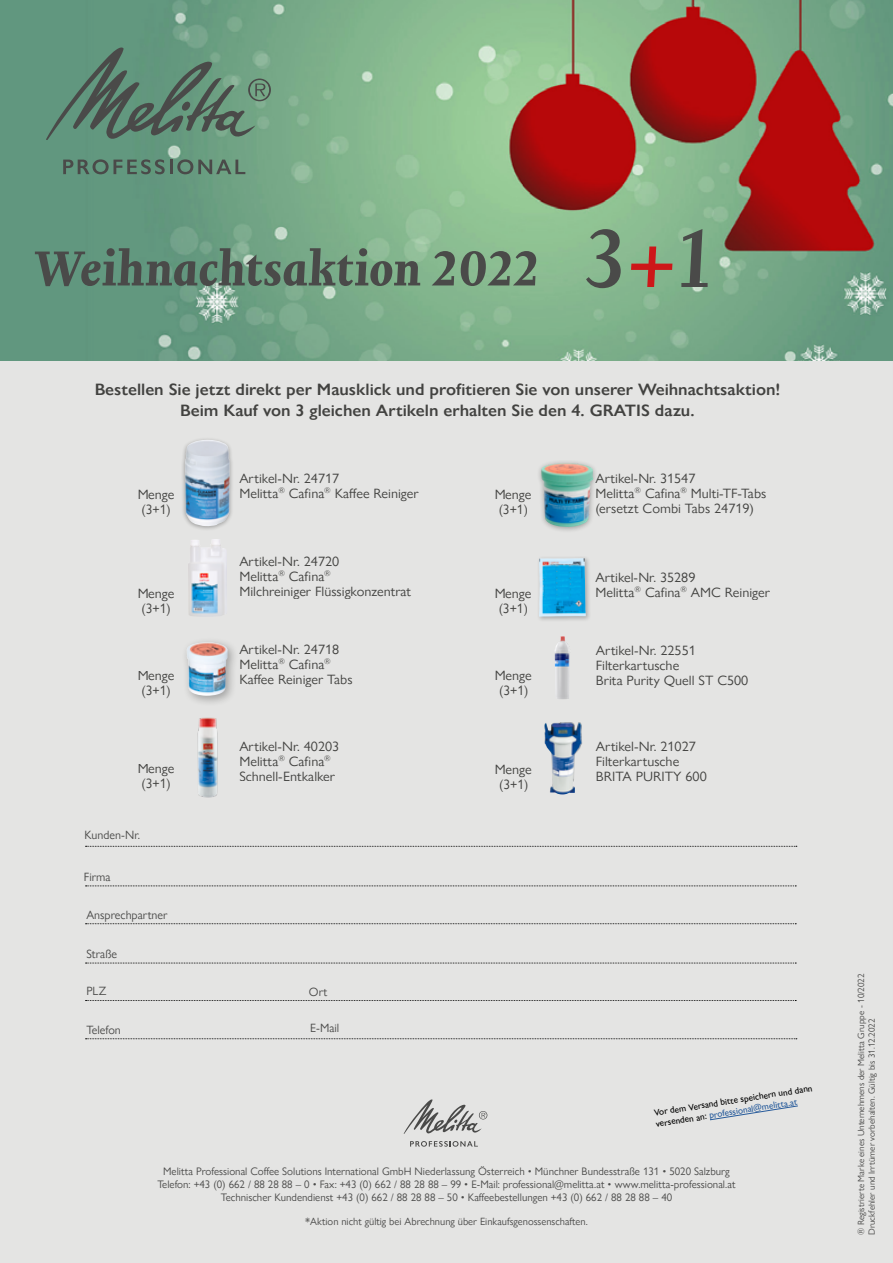
<style>
.page{position:relative;width:893px;height:1263px;background:#fff}
.page>*{position:absolute;margin:0;border:0;box-sizing:border-box;transform-origin:0 0}
.t1{font:italic 500 85.35px "Joanna Nova";color:#4a4a49}
.t2{font:italic 700 51px "Joanna Nova";color:#4a4a49}
.t3{font:600 16.5px/21px "Gill Sans Nova";color:#4a4a49;text-align:center;scale:1.05 1}
.t4{font:13.5px/15px "Gill Sans Nova";color:#4a4a49;scale:1.05 1}
.t5{font:12px "Gill Sans Nova";color:#4a4a49}
.t6{font:10.8px/13px "Gill Sans Nova";color:#4a4a49;text-align:center}
.t7{font:10.5px "Gill Sans Nova";color:#4a4a49}
.t8{font:500 9.3px/11.1px "Gill Sans Nova";color:#000}
.t9{font:9px/10.8px "Gill Sans Nova";color:#4a4a49}
.s1{color:#cd1719}
.s2{color:#275b9b}
</style>
<div class="page">
<img style="left:0;top:0;width:893px;height:361px">
<div style="left:0;top:361px;width:893px;height:902px;background:#e4e4e3"></div>
<svg style="left:86px;top:846px;width:711px;height:1px"></svg>
<svg style="left:86px;top:885px;width:710px;height:1px"></svg>
<svg style="left:86px;top:923px;width:710px;height:1px"></svg>
<svg style="left:86px;top:963px;width:710px;height:1px"></svg>
<svg style="left:86px;top:1000px;width:710px;height:1px"></svg>
<svg style="left:86px;top:1038px;width:711px;height:1px"></svg>
<svg style="left:63px;top:159px;width:182px;height:15px;background:#5b7c6b"></svg>
<svg style="left:46px;top:47px;width:225px;height:94px;background:#608873"></svg>
<div style="left:536px;top:556px;width:56px;height:67px;background:#000;opacity:.25"></div>
<img style="left:539px;top:558px;width:47px;height:59px">
<div style="left:537px;top:460px;width:61px;height:73px;background:#000;opacity:.3"></div>
<img style="left:541px;top:463px;width:52px;height:65px">
<svg style="left:709px;top:1105px;width:89px;height:15px"></svg>
<img style="left:188px;top:539px;width:40px;height:78px">
<div style="left:181px;top:437px;width:53px;height:94px;background:#000;opacity:.3"></div>
<img style="left:185px;top:440px;width:45px;height:86px">
<div style="left:182px;top:637px;width:57px;height:70px;background:#000;opacity:.3"></div>
<img style="left:186px;top:642px;width:42px;height:54px">
<svg style="left:410px;top:1141px;width:68px;height:6px"></svg>
<svg style="left:404px;top:1099px;width:83px;height:35px;background:#bfbfbe"></svg>
<img style="left:179px;top:714px;width:56px;height:85px">
<img style="left:554px;top:636px;width:16px;height:63px">
<img style="left:544px;top:720px;width:40px;height:74px">
<h2 class="t2" style="left:34px;top:234px;width:507px">Weihnachtsaktion 2022</h2>
<h1 class="t1" style="left:584px;top:201px;width:129px">3<span class="s1">+</span>1</h1>
<p class="t3" style="left:94px;top:378px;width:655px">Bestellen Sie jetzt direkt per Mausklick und profitieren Sie von unserer Weihnachtsaktion!<br>Beim Kauf von 3 gleichen Artikeln erhalten Sie den 4. GRATIS dazu.</p>
<p class="t4" style="left:137px;top:487px;width:37px;text-align:center">Menge (3+1)</p>
<p class="t4" style="left:137px;top:585px;width:37px;text-align:center">Menge (3+1)</p>
<p class="t4" style="left:137px;top:668px;width:37px;text-align:center">Menge (3+1)</p>
<p class="t4" style="left:137px;top:761px;width:37px;text-align:center">Menge (3+1)</p>
<p class="t5" style="left:85px;top:828px;width:57px">Kunden-Nr.</p>
<p class="t5" style="left:84px;top:869px;width:28px">Firma</p>
<p class="t4" style="left:239px;top:471px;width:172px">Artikel-Nr. 24717<br>Melitta<sup>®</sup> Cafina<sup>®</sup> Kaffee Reiniger</p>
<p class="t4" style="left:239px;top:554px;width:165px">Artikel-Nr. 24720<br>Melitta<sup>®</sup> Cafina<sup>®<br></sup>Milchreiniger Flüssigkonzentrat</p>
<p class="t4" style="left:239px;top:641px;width:109px">Artikel-Nr. 24718<br>Melitta<sup>®</sup> Cafina<sup>®<br></sup>Kaffee Reiniger Tabs</p>
<p class="t4" style="left:239px;top:739px;width:97px">Artikel-Nr. 40203<br>Melitta<sup>®</sup> Cafina<sup>®<br></sup>Schnell-Entkalker</p>
<p class="t5" style="left:86px;top:907px;width:83px">Ansprechpartner</p>
<p class="t5" style="left:86px;top:946px;width:32px">Straße</p>
<p class="t5" style="left:86px;top:983px;width:21px">PLZ</p>
<p class="t5" style="left:86px;top:1022px;width:36px">Telefon</p>
<p class="t5" style="left:310px;top:1021px;width:31px">E-Mail</p>
<p class="t5" style="left:309px;top:984px;width:20px">Ort</p>
<p class="t4" style="left:494px;top:487px;width:37px;text-align:center">Menge (3+1)</p>
<p class="t4" style="left:494px;top:585px;width:37px;text-align:center">Menge (3+1)</p>
<p class="t4" style="left:495px;top:668px;width:37px;text-align:center">Menge (3+1)</p>
<p class="t4" style="left:495px;top:761px;width:37px;text-align:center">Menge (3+1)</p>
<p class="t4" style="left:595px;top:471px;width:164px">Artikel-Nr. 31547<br>Melitta<sup>®</sup> Cafina<sup>®</sup> Multi-TF-Tabs (ersetzt Combi Tabs 24719)</p>
<p class="t4" style="left:595px;top:570px;width:168px">Artikel-Nr. 35289<br>Melitta<sup>®</sup> Cafina<sup>®</sup> AMC Reiniger</p>
<p class="t4" style="left:596px;top:642px;width:147px">Artikel-Nr. 22551<br>Filterkartusche<br>Brita Purity Quell ST C500</p>
<p class="t4" style="left:596px;top:739px;width:107px">Artikel-Nr. 21027<br>Filterkartusche<br>BRITA PURITY 600</p>
<p class="t8" style="left:653px;top:1107px;width:162px;rotate:-9deg">Vor dem Versand bitte speichern und dann versenden an: <span class="s2">professional@melitta.at</span></p>
<p class="t6" style="left:157px;top:1164px;width:580px">Melitta Professional Coffee Solutions International GmbH Niederlassung Österreich • Münchner Bundesstraße 131 • 5020 Salzburg<br>Telefon: +43 (0) 662 / 88 28 88 – 0 • Fax: +43 (0) 662 / 88 28 88 – 99 • E-Mail: professional@melitta.at • www.melitta-professional.at<br>Technischer Kundendienst +43 (0) 662 / 88 28 88 – 50 • Kaffeebestellungen +43 (0) 662 / 88 28 88 – 40</p>
<p class="t7" style="left:305px;top:1215px;width:284px">*Aktion nicht gültig bei Abrechnung über Einkaufsgenossenschaften.</p>
<p class="t9" style="left:855px;top:1235px;width:263px;rotate:-90deg">® Registrierte Marke eines Unternehmens der Melitta Gruppe - 10/2022<br>Druckfehler und Irrtümer vorbehalten. Gültig bis 31.12.2022</p>
</div>
